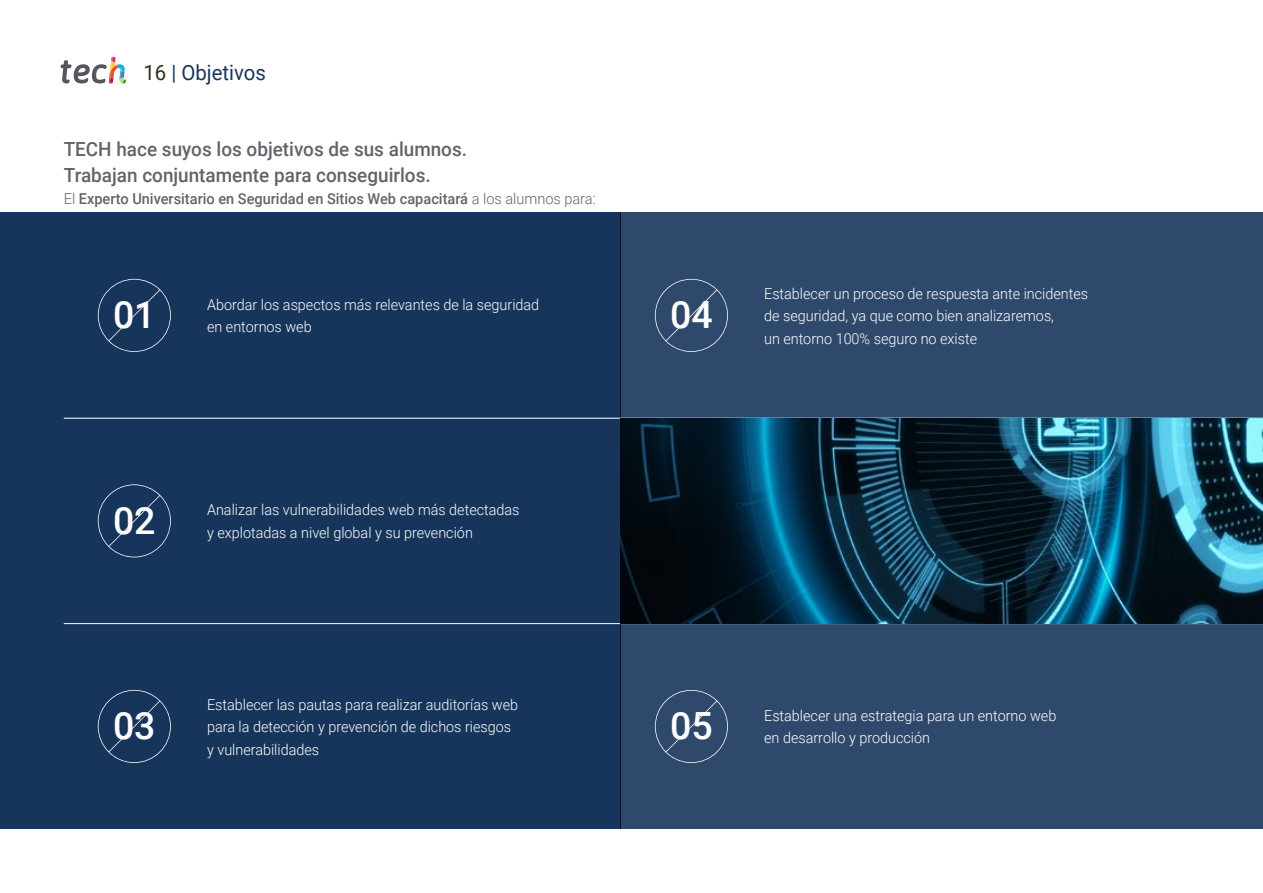
<style>
.page{position:relative;width:1263px;height:893px;background:#fff}
.page>*{position:absolute;margin:0;border:0;box-sizing:border-box;transform-origin:0 0}
.t1{font:500 37.5px "Roboto";color:#fff}
.t2{font:21px "Roboto";color:#1a355c}
.t3{font:500 19.5px/25.5px "Roboto";color:#61646a}
.t4{font:300 15px/22.5px "Roboto";color:#fff;scale:.96 1}
.t5{font:500 15px "Roboto";color:#61646a}
.s1{color:#312e20}
.s2{font-weight:300}
</style>
<div class="page">
<div style="left:0;top:213px;width:621px;height:616px;background:#17355b"></div>
<div style="left:621px;top:213px;width:642px;height:616px;background:#2e496b"></div>
<svg style="left:98px;top:279px;width:73px;height:73px"></svg>
<hr style="left:64px;top:418px;width:1199px;height:1px;background:#fff">
<hr style="left:64px;top:623px;width:1199px;height:1px;background:#fff">
<svg style="left:61px;top:57px;width:65px;height:27px"></svg>
<img style="left:621px;top:418px;width:642px;height:205px">
<svg style="left:655px;top:279px;width:73px;height:73px"></svg>
<svg style="left:655px;top:690px;width:73px;height:73px"></svg>
<svg style="left:98px;top:484px;width:73px;height:73px"></svg>
<svg style="left:98px;top:690px;width:73px;height:73px"></svg>
<h2 class="t2" style="left:144px;top:57px;width:124px"><span class="s1">16</span> | Objetivos</h2>
<h3 class="t3" style="left:64px;top:136px;width:405px">TECH hace suyos los objetivos de sus alumnos.<br>Trabajan conjuntamente para conseguirlos.</h3>
<p class="t5" style="left:64px;top:188px;width:533px"><span class="s2">El</span> Experto Universitario en Seguridad en Sitios Web capacitará <span class="s2">a los alumnos para:</span></p>
<h1 class="t1" style="left:113px;top:288px;width:44px">01</h1>
<p class="t4" style="left:207px;top:293px;width:348px">Abordar los aspectos más relevantes de la seguridad</p>
<p class="t4" style="left:207px;top:315px;width:110px">en entornos web</p>
<h1 class="t1" style="left:113px;top:494px;width:44px">02</h1>
<p class="t4" style="left:207px;top:498px;width:327px">Analizar las vulnerabilidades web más detectadas</p>
<p class="t4" style="left:207px;top:521px;width:278px">y explotadas a nivel global y su prevención</p>
<h1 class="t1" style="left:113px;top:699px;width:44px">03</h1>
<p class="t4" style="left:207px;top:692px;width:325px">Establecer las pautas para realizar auditorías web para la detección y prevención de dichos riesgos y vulnerabilidades</p>
<h1 class="t1" style="left:670px;top:288px;width:44px">04</h1>
<p class="t4" style="left:764px;top:281px;width:339px">Establecer un proceso de respuesta ante incidentes de seguridad, ya que como bien analizaremos,<br>un entorno 100% seguro no existe</p>
<h1 class="t1" style="left:670px;top:699px;width:44px">05</h1>
<p class="t4" style="left:764px;top:704px;width:306px">Establecer una estrategia para un entorno web</p>
<p class="t4" style="left:764px;top:726px;width:174px">en desarrollo y producción</p>
</div>
